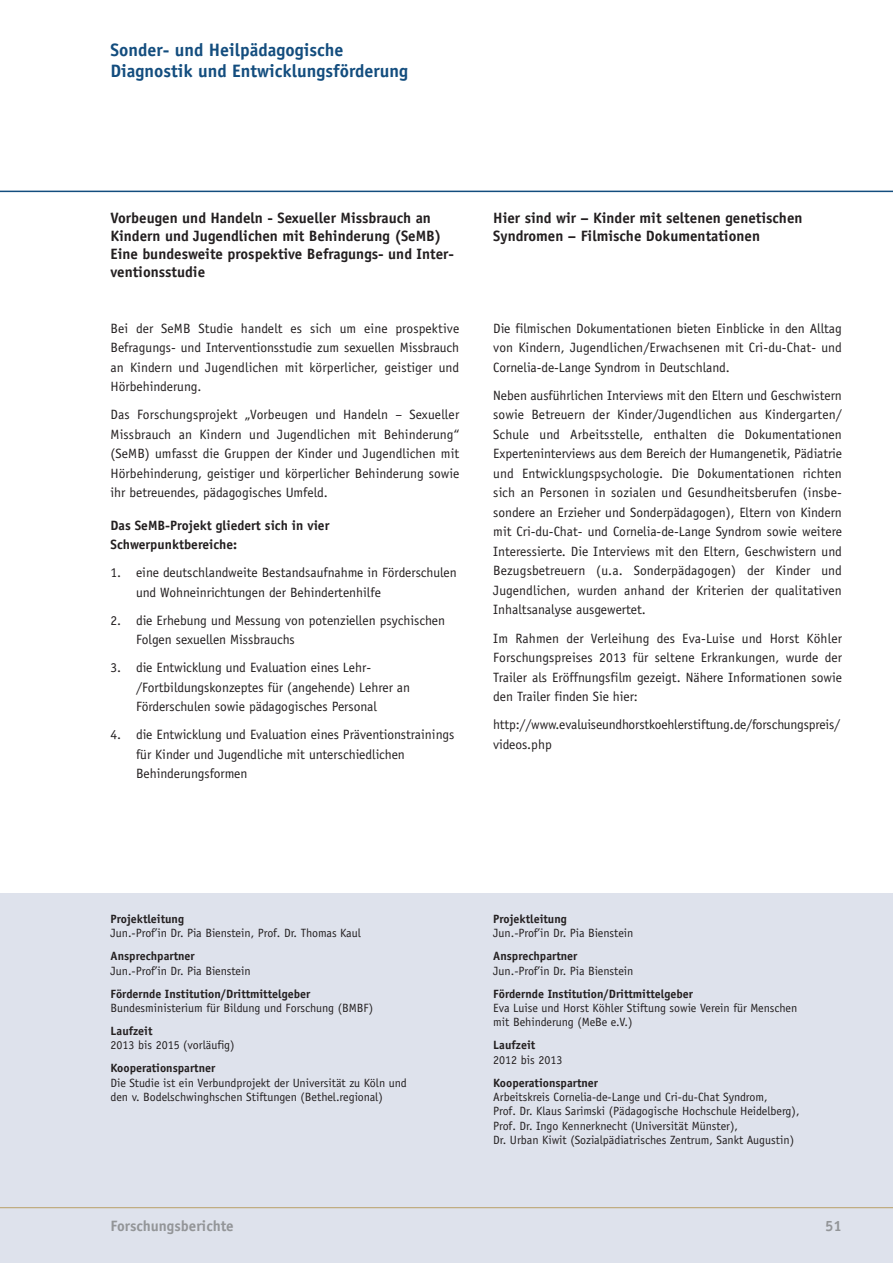
<style>
.page{position:relative;width:893px;height:1263px;background:#fff}
.page>*{position:absolute;margin:0;border:0;box-sizing:border-box;transform-origin:0 0}
.t1{font:700 18px/21.6px "Officina Sans";color:#134d7e}
.t2{font:700 15px/18px "Officina Sans";color:#231f20}
.t3{font:700 15px "Officina Sans";color:#939598}
.t4{font:13.5px/19.5px "Officina Sans";color:#231f20;text-align:justify}
.t5{font:700 13.5px/19.5px "Officina Sans";color:#231f20}
.t6{font:12px/14.4px "Officina Sans";color:#231f20}
.t7{font:700 12px "Officina Sans";color:#231f20}
</style>
<div class="page">
<div style="left:0;top:893px;width:893px;height:370px;background:#dee2ec"></div>
<hr style="left:0;top:1207px;width:893px;height:1px;background:#b99f66">
<hr style="left:0;top:191px;width:893px;height:1px;background:#134d7e">
<h1 class="t1" style="left:111px;top:40px;width:299px">Sonder- und Heilpädagogische<br>Diagnostik und Entwicklungsförderung</h1>
<p class="t2" style="left:111px;top:211px;width:345px">Vorbeugen und Handeln - Sexueller Missbrauch an Kindern und Jugendlichen mit Behinderung (SeMB)<br>Eine bundesweite prospektive Befragungs- und Inter&shy;ventionsstudie</p>
<p class="t4" style="left:111px;top:320px;width:350px">Bei der SeMB Studie handelt es sich um eine prospektive Befragungs- und Interventionsstudie zum sexuellen Missbrauch an Kindern und Jugendlichen mit körperlicher, geistiger und Hörbehinderung.</p>
<p class="t4" style="left:111px;top:406px;width:350px">Das Forschungsprojekt „Vorbeugen und Handeln – Sexueller Missbrauch an Kindern und Jugendlichen mit Behinderung“ (SeMB) umfasst die Gruppen der Kinder und Jugendlichen mit Hörbehinderung, geistiger und körperlicher Behinderung sowie ihr betreuendes, pädagogisches Umfeld.</p>
<p class="t5" style="left:111px;top:516px;width:220px">Das SeMB-Projekt gliedert sich in vier<br>Schwerpunktbereiche:</p>
<p class="t4" style="left:136px;top:564px;width:322px;text-indent:-26px">1. eine deutschlandweite Bestandsaufnahme in Förderschulen und Wohneinrichtungen der Behindertenhilfe</p>
<p class="t4" style="left:136px;top:611px;width:311px;text-indent:-26px">2. die Erhebung und Messung von potenziellen psychischen<br>Folgen sexuellen Missbrauchs</p>
<p class="t4" style="left:136px;top:659px;width:276px;text-align:left;text-indent:-26px">3. die Entwicklung und Evaluation eines Lehr-/Fortbildungskonzeptes für (angehende) Lehrer an<br>Förderschulen sowie pädagogisches Personal</p>
<p class="t4" style="left:136px;top:726px;width:320px;text-align:left;text-indent:-26px">4. die Entwicklung und Evaluation eines Präventionstrainings für Kinder und Jugendliche mit unterschiedlichen<br>Behinderungsformen</p>
<p class="t2" style="left:493px;top:211px;width:311px">Hier sind wir – Kinder mit seltenen genetischen<br>Syndromen – Filmische Dokumentationen</p>
<p class="t4" style="left:493px;top:320px;width:350px">Die filmischen Dokumentationen bieten Einblicke in den Alltag von Kindern, Jugendlichen/Erwachsenen mit Cri-du-Chat- und Cornelia-de-Lange Syndrom in Deutschland.</p>
<p class="t4" style="left:493px;top:387px;width:350px">Neben ausführlichen Interviews mit den Eltern und Geschwistern sowie Betreuern der Kinder/Jugendlichen aus Kindergarten/ Schule und Arbeitsstelle, enthalten die Dokumentationen Experteninterviews aus dem Bereich der Humangenetik, Pädiatrie und Entwicklungspsychologie. Die Dokumentationen richten sich an Personen in sozialen und Gesundheitsberufen (insbe&shy;sondere an Erzieher und Sonderpädagogen), Eltern von Kindern mit Cri-du-Chat- und Cornelia-de-Lange Syndrom sowie weitere Interessierte. Die Interviews mit den Eltern, Geschwistern und Bezugsbetreuern (u.a. Sonderpädagogen) der Kinder und Jugendlichen, wurden anhand der Kriterien der qualitativen Inhaltsanalyse ausgewertet.</p>
<p class="t4" style="left:493px;top:629px;width:350px">Im Rahmen der Verleihung des Eva-Luise und Horst Köhler Forschungspreises 2013 für seltene Erkrankungen, wurde der Trailer als Eröffnungsfilm gezeigt. Nähere Informationen sowie den Trailer finden Sie hier:</p>
<p class="t4" style="left:493px;top:716px;width:348px">http://www.evaluiseundhorstkoehlerstiftung.de/forschungspreis/ videos.php</p>
<p class="t7" style="left:111px;top:914px;width:75px">Projektleitung</p>
<p class="t6" style="left:111px;top:927px;width:252px">Jun.-Prof’in Dr. Pia Bienstein, Prof. Dr. Thomas Kaul</p>
<p class="t7" style="left:111px;top:952px;width:86px">Ansprechpartner</p>
<p class="t6" style="left:111px;top:964px;width:142px">Jun.-Prof’in Dr. Pia Bienstein</p>
<p class="t7" style="left:111px;top:989px;width:201px">Fördernde Institution/Drittmittelgeber</p>
<p class="t6" style="left:111px;top:1002px;width:264px">Bundesministerium für Bildung und Forschung (BMBF)</p>
<p class="t7" style="left:111px;top:1026px;width:43px">Laufzeit</p>
<p class="t6" style="left:111px;top:1039px;width:126px">2013 bis 2015 (vorläufig)</p>
<p class="t7" style="left:111px;top:1063px;width:106px">Kooperationspartner</p>
<p class="t6" style="left:111px;top:1076px;width:298px">Die Studie ist ein Verbundprojekt der Universität zu Köln und den v. Bodelschwinghschen Stiftungen (Bethel.regional)</p>
<p class="t7" style="left:493px;top:914px;width:75px">Projektleitung</p>
<p class="t6" style="left:493px;top:927px;width:142px">Jun.-Prof’in Dr. Pia Bienstein</p>
<p class="t7" style="left:493px;top:952px;width:86px">Ansprechpartner</p>
<p class="t6" style="left:493px;top:964px;width:142px">Jun.-Prof’in Dr. Pia Bienstein</p>
<p class="t7" style="left:493px;top:989px;width:201px">Fördernde Institution/Drittmittelgeber</p>
<p class="t6" style="left:493px;top:1002px;width:306px">Eva Luise und Horst Köhler Stiftung sowie Verein für Menschen mit Behinderung (MeBe e.V.)</p>
<p class="t7" style="left:493px;top:1041px;width:43px">Laufzeit</p>
<p class="t6" style="left:493px;top:1053px;width:71px">2012 bis 2013</p>
<p class="t7" style="left:493px;top:1078px;width:106px">Kooperationspartner</p>
<p class="t6" style="left:493px;top:1091px;width:308px">Arbeitskreis Cornelia-de-Lange und Cri-du-Chat Syndrom,<br>Prof. Dr. Klaus Sarimski (Pädagogische Hochschule Heidelberg), Prof. Dr. Ingo Kennerknecht (Universität Münster),<br>Dr. Urban Kiwit (Sozialpädiatrisches Zentrum, Sankt Augustin)</p>
<p class="t3" style="left:111px;top:1220px;width:125px">Forschungsberichte</p>
<p class="t3" style="left:825px;top:1220px;width:18px">51</p>
</div>
